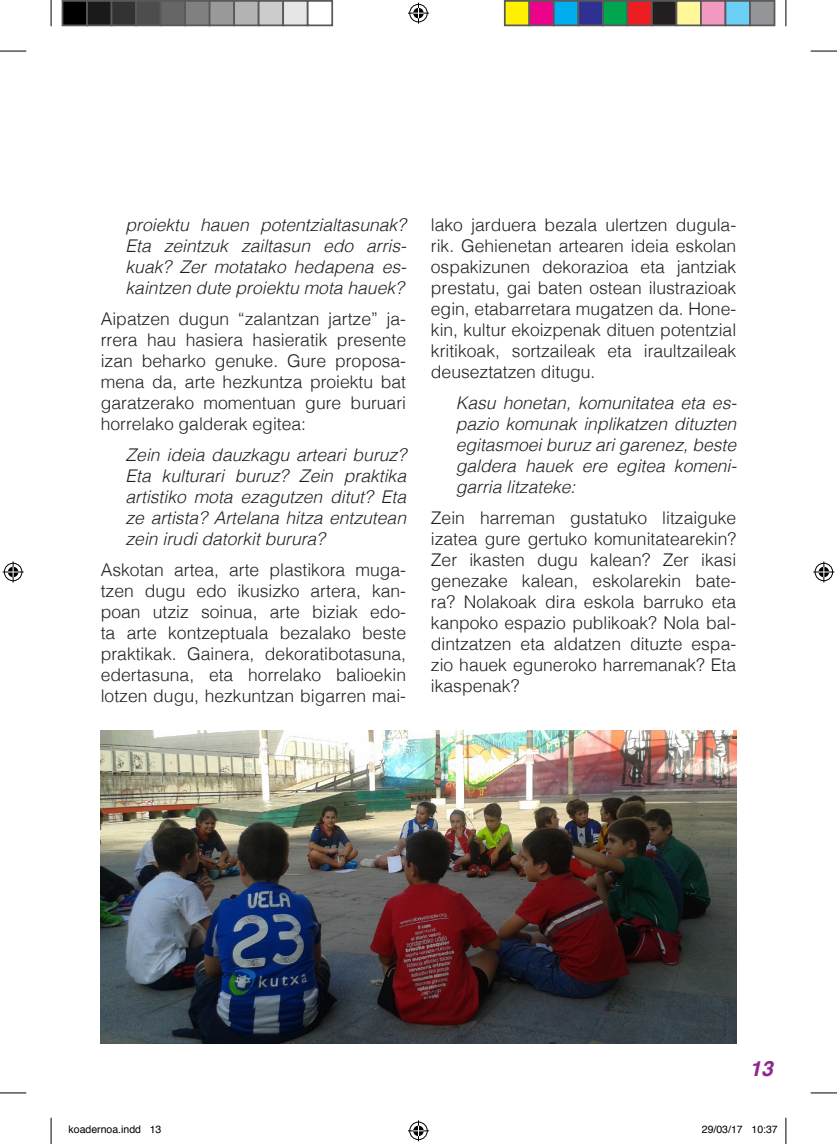
<style>
.page{position:relative;width:837px;height:1144px;background:#fff}
.page>*{position:absolute;margin:0;border:0;box-sizing:border-box;transform-origin:0 0}
.t1{font:italic 700 21px "Helvetica";color:#90268f}
.t2{font:300 17.5px/21px "Helvetica";color:#231f20;text-align:justify}
.t3{font:italic 300 17.5px/21px "Helvetica";color:#231f20;text-align:justify}
.t4{font:10.5px "Helvetica";color:#000}
</style>
<div class="page">
<img style="left:101px;top:731px;width:635px;height:312px">
<svg style="left:0;top:51px;width:26px;height:1px"></svg>
<svg style="left:810px;top:51px;width:26px;height:1px"></svg>
<svg style="left:0;top:1092px;width:26px;height:1px"></svg>
<svg style="left:810px;top:1092px;width:26px;height:1px"></svg>
<svg style="left:51px;top:0;width:1px;height:26px"></svg>
<svg style="left:51px;top:1118px;width:1px;height:26px"></svg>
<svg style="left:785px;top:0;width:1px;height:26px"></svg>
<svg style="left:785px;top:1118px;width:1px;height:26px"></svg>
<svg style="left:408px;top:3px;width:21px;height:21px"></svg>
<svg style="left:408px;top:1120px;width:21px;height:21px"></svg>
<svg style="left:3px;top:561px;width:21px;height:21px"></svg>
<svg style="left:813px;top:561px;width:21px;height:21px"></svg>
<div style="left:62px;top:1px;width:25px;height:24px;background:#000"></div>
<div style="left:62px;top:0;width:26px;height:26px;border:2px solid #595959"></div>
<div style="left:87px;top:1px;width:24px;height:24px;background:#1a1a1a"></div>
<div style="left:86px;top:0;width:26px;height:26px;border:2px solid #595959"></div>
<div style="left:111px;top:1px;width:25px;height:24px;background:#333"></div>
<div style="left:111px;top:0;width:26px;height:26px;border:2px solid #595959"></div>
<div style="left:136px;top:1px;width:24px;height:24px;background:#4d4d4d"></div>
<div style="left:135px;top:0;width:26px;height:26px;border:2px solid #595959"></div>
<div style="left:160px;top:1px;width:25px;height:24px;background:#666"></div>
<div style="left:160px;top:0;width:26px;height:26px;border:2px solid #595959"></div>
<div style="left:185px;top:1px;width:24px;height:24px;background:#808080"></div>
<div style="left:184px;top:0;width:26px;height:26px;border:2px solid #595959"></div>
<div style="left:209px;top:1px;width:25px;height:24px;background:#999"></div>
<div style="left:209px;top:0;width:26px;height:26px;border:2px solid #595959"></div>
<div style="left:234px;top:1px;width:24px;height:24px;background:#b3b3b3"></div>
<div style="left:233px;top:0;width:26px;height:26px;border:2px solid #595959"></div>
<div style="left:258px;top:1px;width:25px;height:24px;background:#ccc"></div>
<div style="left:258px;top:0;width:26px;height:26px;border:2px solid #595959"></div>
<div style="left:283px;top:1px;width:24px;height:24px;background:#e6e6e6"></div>
<div style="left:282px;top:0;width:26px;height:26px;border:2px solid #595959"></div>
<div style="left:307px;top:0;width:26px;height:26px;border:2px solid #595959"></div>
<div style="left:504px;top:1px;width:25px;height:24px;background:#fff101"></div>
<div style="left:503px;top:0;width:27px;height:26px;border:2px solid #595959"></div>
<div style="left:529px;top:1px;width:24px;height:24px;background:#ed028c"></div>
<div style="left:528px;top:0;width:26px;height:26px;border:2px solid #595959"></div>
<div style="left:553px;top:1px;width:25px;height:24px;background:#00aeef"></div>
<div style="left:552px;top:0;width:27px;height:26px;border:2px solid #595959"></div>
<div style="left:578px;top:1px;width:24px;height:24px;background:#2e3092"></div>
<div style="left:577px;top:0;width:26px;height:26px;border:2px solid #595959"></div>
<div style="left:602px;top:1px;width:25px;height:24px;background:#00a54f"></div>
<div style="left:601px;top:0;width:27px;height:26px;border:2px solid #595959"></div>
<div style="left:627px;top:1px;width:24px;height:24px;background:#ee1d23"></div>
<div style="left:626px;top:0;width:26px;height:26px;border:2px solid #595959"></div>
<div style="left:651px;top:1px;width:25px;height:24px;background:#231f20"></div>
<div style="left:650px;top:0;width:27px;height:26px;border:2px solid #595959"></div>
<div style="left:676px;top:1px;width:24px;height:24px;background:#fff79a"></div>
<div style="left:675px;top:0;width:26px;height:26px;border:2px solid #595959"></div>
<div style="left:700px;top:1px;width:25px;height:24px;background:#f499c2"></div>
<div style="left:699px;top:0;width:27px;height:26px;border:2px solid #595959"></div>
<div style="left:725px;top:1px;width:24px;height:24px;background:#6bcff6"></div>
<div style="left:724px;top:0;width:26px;height:26px;border:2px solid #595959"></div>
<div style="left:749px;top:1px;width:25px;height:24px;background:#939598"></div>
<div style="left:748px;top:0;width:27px;height:26px;border:2px solid #595959"></div>
<p class="t3" style="left:125px;top:213px;width:282px">proiektu hauen potentzialtasunak?<br>Eta zeintzuk zailtasun edo arris&shy;kuak? Zer motatako hedapena es&shy;kaintzen dute proiektu mota hauek?</p>
<p class="t2" style="left:101px;top:307px;width:307px">Aipatzen dugun “zalantzan jartze” ja&shy;rrera hau hasiera hasieratik presente izan beharko genuke. Gure proposa&shy;mena da, arte hezkuntza proiektu bat garatzerako momentuan gure buruari horrelako galderak egitea:</p>
<p class="t3" style="left:125px;top:443px;width:282px">Zein ideia dauzkagu arteari buruz?<br>Eta kulturari buruz? Zein praktika artistiko mota ezagutzen ditut? Eta ze artista? Artelana hitza entzutean zein irudi datorkit burura?</p>
<p class="t2" style="left:101px;top:558px;width:307px">Askotan artea, arte plastikora muga&shy;tzen dugu edo ikusizko artera, kan&shy;poan utziz soinua, arte biziak edo&shy;ta arte kontzeptuala bezalako beste praktikak. Gainera, dekoratibotasuna, edertasuna, eta horrelako balioekin lotzen dugu, hezkuntzan bigarren mai-</p>
<p class="t2" style="left:431px;top:213px;width:307px">lako jarduera bezala ulertzen dugula&shy;rik. Gehienetan artearen ideia eskolan ospakizunen dekorazioa eta jantziak prestatu, gai baten ostean ilustrazioak egin, etabarretara mugatzen da. Hone&shy;kin, kultur ekoizpenak dituen potentzial kritikoak, sortzaileak eta iraultzaileak deuseztatzen ditugu.</p>
<p class="t3" style="left:455px;top:391px;width:282px">Kasu honetan, komunitatea eta es&shy;pazio komunak inplikatzen dituzten egitasmoei buruz ari garenez, beste galdera hauek ere egitea komeni&shy;garria litzateke:</p>
<p class="t2" style="left:431px;top:506px;width:307px">Zein harreman gustatuko litzaiguke izatea gure gertuko komunitatearekin?<br>Zer ikasten dugu kalean? Zer ikasi genezake kalean, eskolarekin bate&shy;ra? Nolakoak dira eskola barruko eta kanpoko espazio publikoak? Nola bal&shy;dintzatzen eta aldatzen dituzte espa&shy;zio hauek eguneroko harremanak? Eta ikaspenak?</p>
<p class="t1" style="left:749px;top:1051px;width:25px">13</p>
<p class="t4" style="left:69px;top:1122px;width:94px">koadernoa.indd 13</p>
<p class="t4" style="left:701px;top:1122px;width:77px">29/03/17 10:37</p>
</div>
